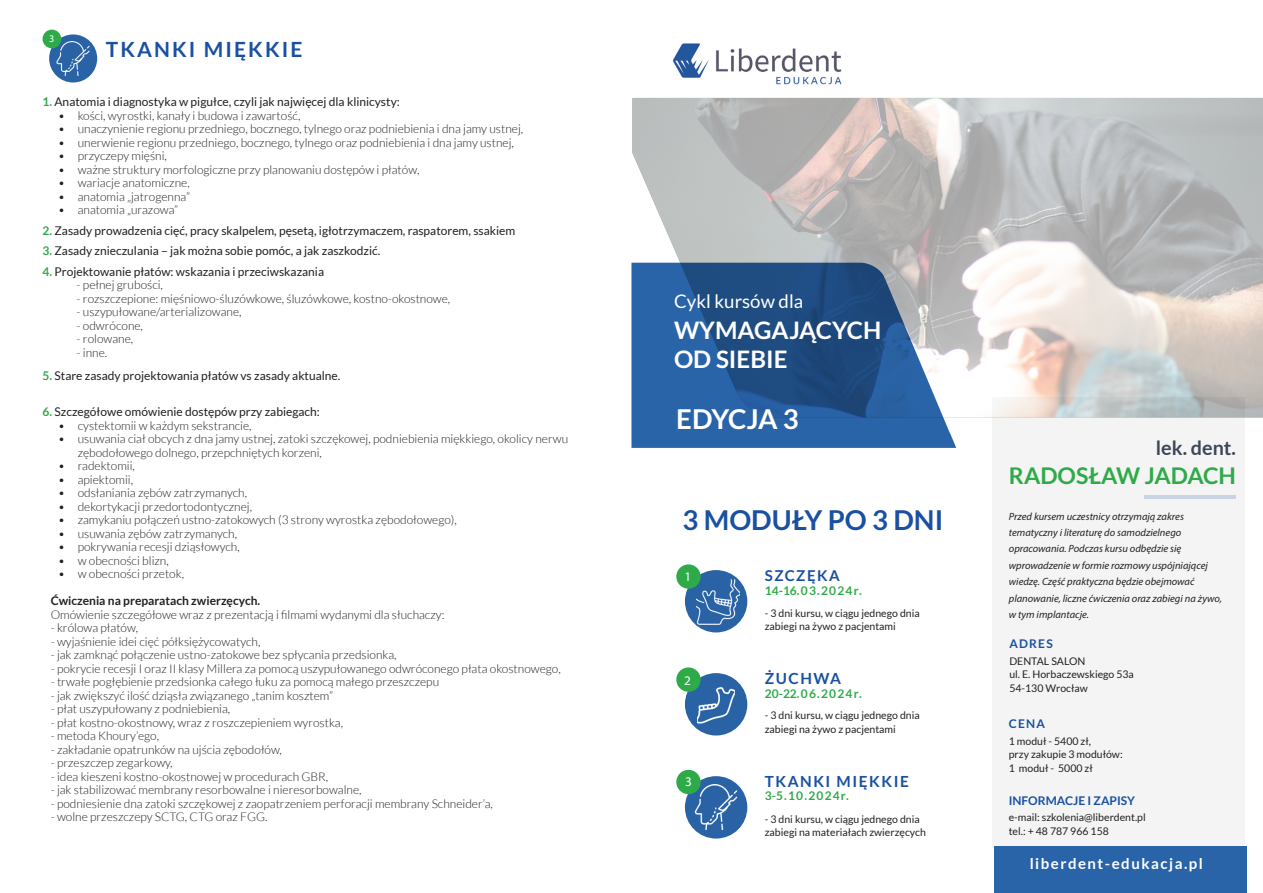
<style>
.page{position:relative;width:1263px;height:893px;background:#fff}
.page>*{position:absolute;margin:0;border:0;box-sizing:border-box;transform-origin:0 0}
.t1{font:700 27.45px "Lato";color:#1950a2}
.t2{font:700 27.45px "Lato";letter-spacing:-.025em;color:#fff}
.t3{font:700 24.15px "Lato";color:#fff}
.t4{font:700 23.1px "Lato";color:#2faa49}
.SubHeading_Regular{font:700 21px "Lato";letter-spacing:.1em;color:#1950a2}
.t5{font:700 19.8px "Lato";color:#3c4759}
.t6{font:18.6px "Lato";color:#fff}
.SubHeading_Regular-2{font:700 15.3px "Lato";letter-spacing:.1em;color:#1950a2}
.BottonWeb_Right{font:700 15px "Lato";letter-spacing:.1em;color:#fff}
.SubHeading_Regular-3{font:700 15px "Lato";letter-spacing:.1em;color:#1950a2}
.BottonWeb_Right-2{font:13.2px "Myriad Pro";color:#fff}
.t7{font:300 12px/13.5px "Lato";color:#231f20}
.lista_numerowana{font:12px "Lato";color:#231f20}
.SubHeading_Regular-4{font:700 12px "Lato";letter-spacing:.1em;color:#2eab49}
.SubHeading_Regular-5{font:700 12px "Lato";color:#1950a2}
.LetterText_Italic{font:italic 10.5px/16.5px "Myriad Pro";color:#231f20}
.LetterText_Light{font:10.5px/13.2px "Lato";color:#231f20}
.LetterText_Italic-2{font:10.5px "Lato";color:#231f20}
.BottonWeb_Right-3{font:10.2px "Myriad Pro";color:#fff}
.s1{font-weight:700;color:#2faa49}
.s2{font-weight:700}
</style>
<div class="page">
<div style="left:993px;top:397px;width:252px;height:451px;background:#f4f4f4"></div>
<img style="left:632px;top:98px;width:631px;height:319px">
<svg style="left:631px;top:263px;width:325px;height:185px;background:#39669b"></svg>
<img style="left:673px;top:43px;width:169px;height:42px">
<div style="left:994px;top:847px;width:252px;height:46px;background:#2a64a8"></div>
<hr style="left:1144px;top:495px;width:92px;height:3px;background:#1950a2">
<div style="left:685px;top:570px;width:62px;height:62px;background:#2963a6;border-radius:50%"></div>
<div style="left:676px;top:564px;width:25px;height:25px;background:#2faa49;border-radius:50%"></div>
<img style="left:696px;top:580px;width:44px;height:45px">
<div style="left:685px;top:673px;width:62px;height:62px;background:#2963a6;border-radius:50%"></div>
<div style="left:676px;top:667px;width:25px;height:25px;background:#2faa49;border-radius:50%"></div>
<img style="left:697px;top:685px;width:38px;height:39px">
<div style="left:685px;top:776px;width:62px;height:62px;background:#2963a6;border-radius:50%"></div>
<img style="left:694px;top:785px;width:44px;height:45px">
<div style="left:676px;top:770px;width:25px;height:24px;background:#2faa49;border-radius:50%"></div>
<div style="left:49px;top:34px;width:48px;height:49px;background:#2963a6;border-radius:50%"></div>
<img style="left:57px;top:41px;width:33px;height:35px">
<div style="left:43px;top:30px;width:18px;height:18px;background:#2faa49;border-radius:50%"></div>
<p class="BottonWeb_Right-3" style="left:49px;top:32px;width:7px">3</p>
<p class="SubHeading_Regular" style="left:106px;top:37px;width:198px">TKANKI MIĘKKIE</p>
<p class="lista_numerowana" style="left:43px;top:95px;width:359px"><span class="s1">1.</span> Anatomia i diagnostyka w pigułce, czyli jak najwięcej dla klinicysty:</p>
<p class="t7" style="left:58px;top:109px;width:244px">• kości, wyrostki, kanały i budowa i zawartość,</p>
<p class="t7" style="left:58px;top:122px;width:467px">• unaczynienie regionu przedniego, bocznego, tylnego oraz podniebienia i dna jamy ustnej,</p>
<p class="t7" style="left:58px;top:136px;width:457px">• unerwienie regionu przedniego, bocznego, tylnego oraz podniebienia i dna jamy ustnej,</p>
<p class="t7" style="left:58px;top:149px;width:110px">• przyczepy mięśni,</p>
<p class="t7" style="left:58px;top:163px;width:363px">• ważne struktury morfologiczne przy planowaniu dostępów i płatów,</p>
<p class="t7" style="left:58px;top:176px;width:133px">• wariacje anatomiczne,</p>
<p class="t7" style="left:58px;top:190px;width:133px">• anatomia „jatrogenna”</p>
<p class="t7" style="left:58px;top:203px;width:122px">• anatomia „urazowa”</p>
<p class="lista_numerowana" style="left:43px;top:224px;width:474px"><span class="s1">2.</span> Zasady prowadzenia cięć, pracy skalpelem, pęsetą, igłotrzymaczem, raspatorem, ssakiem</p>
<p class="lista_numerowana" style="left:43px;top:244px;width:339px"><span class="s1">3.</span> Zasady znieczulania – jak można sobie pomóc, a jak zaszkodzić.</p>
<p class="lista_numerowana" style="left:43px;top:265px;width:283px"><span class="s1">4.</span> Projektowanie płatów: wskazania i przeciwskazania</p>
<p class="t7" style="left:77px;top:278px;width:88px">- pełnej grubości,</p>
<p class="t7" style="left:77px;top:292px;width:375px">- rozszczepione: mięśniowo-śluzówkowe, śluzówkowe, kostno-okostnowe,</p>
<p class="t7" style="left:77px;top:305px;width:166px">- uszypułowane/arterializowane,</p>
<p class="t7" style="left:77px;top:319px;width:68px">- odwrócone,</p>
<p class="t7" style="left:77px;top:332px;width:58px">- rolowane,</p>
<p class="t7" style="left:77px;top:346px;width:32px">- inne.</p>
<p class="lista_numerowana" style="left:43px;top:369px;width:299px"><span class="s1">5.</span> Stare zasady projektowania płatów vs zasady aktualne.</p>
<p class="lista_numerowana" style="left:43px;top:405px;width:279px"><span class="s1">6.</span> Szczegółowe omówienie dostępów przy zabiegach:</p>
<p class="t7" style="left:58px;top:419px;width:195px">• cystektomii w każdym sekstrancie,</p>
<p class="t7" style="left:78px;top:432px;width:492px;text-indent:-20px">• usuwania ciał obcych z dna jamy ustnej, zatoki szczękowej, podniebienia miękkiego, okolicy nerwu zębodołowego dolnego, przepchniętych korzeni,</p>
<p class="t7" style="left:58px;top:459px;width:78px">• radektomii,</p>
<p class="t7" style="left:58px;top:473px;width:77px">• apiektomii,</p>
<p class="t7" style="left:58px;top:486px;width:191px">• odsłaniania zębów zatrzymanych,</p>
<p class="t7" style="left:58px;top:500px;width:196px">• dekortykacji przedortodontycznej,</p>
<p class="t7" style="left:58px;top:513px;width:400px">• zamykaniu połączeń ustno-zatokowych (3 strony wyrostka zębodołowego),</p>
<p class="t7" style="left:58px;top:527px;width:181px">• usuwania zębów zatrzymanych,</p>
<p class="t7" style="left:58px;top:540px;width:183px">• pokrywania recesji dziąsłowych,</p>
<p class="t7" style="left:58px;top:554px;width:112px">• w obecności blizn,</p>
<p class="t7" style="left:58px;top:567px;width:128px">• w obecności przetok,</p>
<p class="t7" style="left:51px;top:594px;width:395px"><span class="s2">Ćwiczenia na preparatach zwierzęcych.<br></span>Omówienie szczegółowe wraz z prezentacją i filmami wydanymi dla słuchaczy:</p>
<p class="t7" style="left:51px;top:621px;width:89px">- królowa płatów,</p>
<p class="t7" style="left:51px;top:635px;width:211px">- wyjaśnienie idei cięć półksiężycowatych,</p>
<p class="t7" style="left:51px;top:648px;width:347px">- jak zamknąć połączenie ustno-zatokowe bez spłycania przedsionka,</p>
<p class="t7" style="left:51px;top:662px;width:511px">- pokrycie recesji I oraz II klasy Millera za pomocą uszypułowanego odwróconego płata okostnowego,</p>
<p class="t7" style="left:51px;top:675px;width:390px">- trwałe pogłębienie przedsionka całego łuku za pomocą małego przeszczepu</p>
<p class="t7" style="left:51px;top:689px;width:284px">- jak zwiększyć ilość dziąsła związanego „tanim kosztem”</p>
<p class="t7" style="left:51px;top:702px;width:181px">- płat uszypułowany z podniebienia,</p>
<p class="t7" style="left:51px;top:716px;width:294px">- płat kostno-okostnowy, wraz z roszczepieniem wyrostka,</p>
<p class="t7" style="left:51px;top:729px;width:110px">- metoda Khoury’ego,</p>
<p class="t7" style="left:51px;top:743px;width:233px">- zakładanie opatrunków na ujścia zębodołów,</p>
<p class="t7" style="left:51px;top:756px;width:123px">- przeszczep zegarkowy,</p>
<p class="t7" style="left:51px;top:770px;width:279px">- idea kieszeni kostno-okostnowej w procedurach GBR,</p>
<p class="t7" style="left:51px;top:783px;width:312px">- jak stabilizować membrany resorbowalne i nieresorbowalne,</p>
<p class="t7" style="left:51px;top:797px;width:444px">- podniesienie dna zatoki szczękowej z zaopatrzeniem perforacji membrany Schneider’a,</p>
<p class="t7" style="left:51px;top:810px;width:218px">- wolne przeszczepy SCTG, CTG oraz FGG.</p>
<p class="t6" style="left:674px;top:290px;width:131px">Cykl kursów dla</p>
<p class="t3" style="left:674px;top:317px;width:209px">WYMAGAJĄCYCH</p>
<p class="t3" style="left:674px;top:345px;width:115px">OD SIEBIE</p>
<p class="t2" style="left:676px;top:403px;width:124px">EDYCJA 3</p>
<p class="t1" style="left:682px;top:504px;width:262px">3 MODUŁY PO 3 DNI</p>
<p class="BottonWeb_Right-2" style="left:684px;top:569px;width:8px">1</p>
<p class="BottonWeb_Right-2" style="left:684px;top:672px;width:8px">2</p>
<p class="BottonWeb_Right-2" style="left:685px;top:774px;width:8px">3</p>
<p class="SubHeading_Regular-3" style="left:765px;top:567px;width:77px">SZCZĘKA</p>
<p class="SubHeading_Regular-4" style="left:765px;top:584px;width:98px">14-16.03.2024r.</p>
<p class="LetterText_Light" style="left:765px;top:607px;width:156px">- 3 dni kursu, w ciągu jednego dnia zabiegi na żywo z pacjentami</p>
<p class="SubHeading_Regular-2" style="left:765px;top:670px;width:78px">ŻUCHWA</p>
<p class="SubHeading_Regular-4" style="left:765px;top:686px;width:98px">20-22.06.2024r.</p>
<p class="LetterText_Light" style="left:765px;top:709px;width:156px">- 3 dni kursu, w ciągu jednego dnia zabiegi na żywo z pacjentami</p>
<p class="SubHeading_Regular-2" style="left:765px;top:772px;width:146px">TKANKI MIĘKKIE</p>
<p class="SubHeading_Regular-4" style="left:765px;top:789px;width:86px">3-5.10.2024r.</p>
<p class="LetterText_Light" style="left:765px;top:813px;width:163px">- 3 dni kursu, w ciągu jednego dnia zabiegi na materiałach zwierzęcych</p>
<p class="t5" style="left:1156px;top:437px;width:82px">lek. dent.</p>
<p class="t4" style="left:1009px;top:462px;width:229px">RADOSŁAW JADACH</p>
<p class="LetterText_Italic" style="left:1009px;top:508px;width:215px">Przed kursem uczestnicy otrzymają zakres tematyczny i literaturę do samodzielnego opracowania. Podczas kursu odbędzie się wprowadzenie w formie rozmowy uspójniającej wiedzę. Część praktyczna będzie obejmować planowanie, liczne ćwiczenia oraz zabiegi na żywo, w tym implantacje.</p>
<p class="SubHeading_Regular-5" style="left:1009px;top:637px;width:45px">ADRES</p>
<p class="LetterText_Italic-2" style="left:1009px;top:655px;width:78px">DENTAL SALON</p>
<p class="LetterText_Italic-2" style="left:1009px;top:669px;width:126px">ul. E. Horbaczewskiego 53a</p>
<p class="LetterText_Italic-2" style="left:1009px;top:682px;width:80px">54-130 Wrocław</p>
<p class="SubHeading_Regular-5" style="left:1009px;top:717px;width:38px">CENA</p>
<p class="LetterText_Italic-2" style="left:1009px;top:735px;width:84px">1 moduł - 5400 zł,</p>
<p class="LetterText_Italic-2" style="left:1009px;top:748px;width:115px">przy zakupie 3 modułów:</p>
<p class="LetterText_Italic-2" style="left:1009px;top:762px;width:86px">1 moduł - 5000 zł</p>
<p class="SubHeading_Regular-5" style="left:1009px;top:794px;width:128px">INFORMACJE I ZAPISY</p>
<p class="LetterText_Light" style="left:1009px;top:811px;width:139px">e-mail: szkolenia@liberdent.pl</p>
<p class="LetterText_Light" style="left:1009px;top:824px;width:102px">tel.: + 48 787 966 158</p>
<p class="BottonWeb_Right" style="left:1030px;top:855px;width:175px">liberdent-edukacja.pl</p>
</div>
